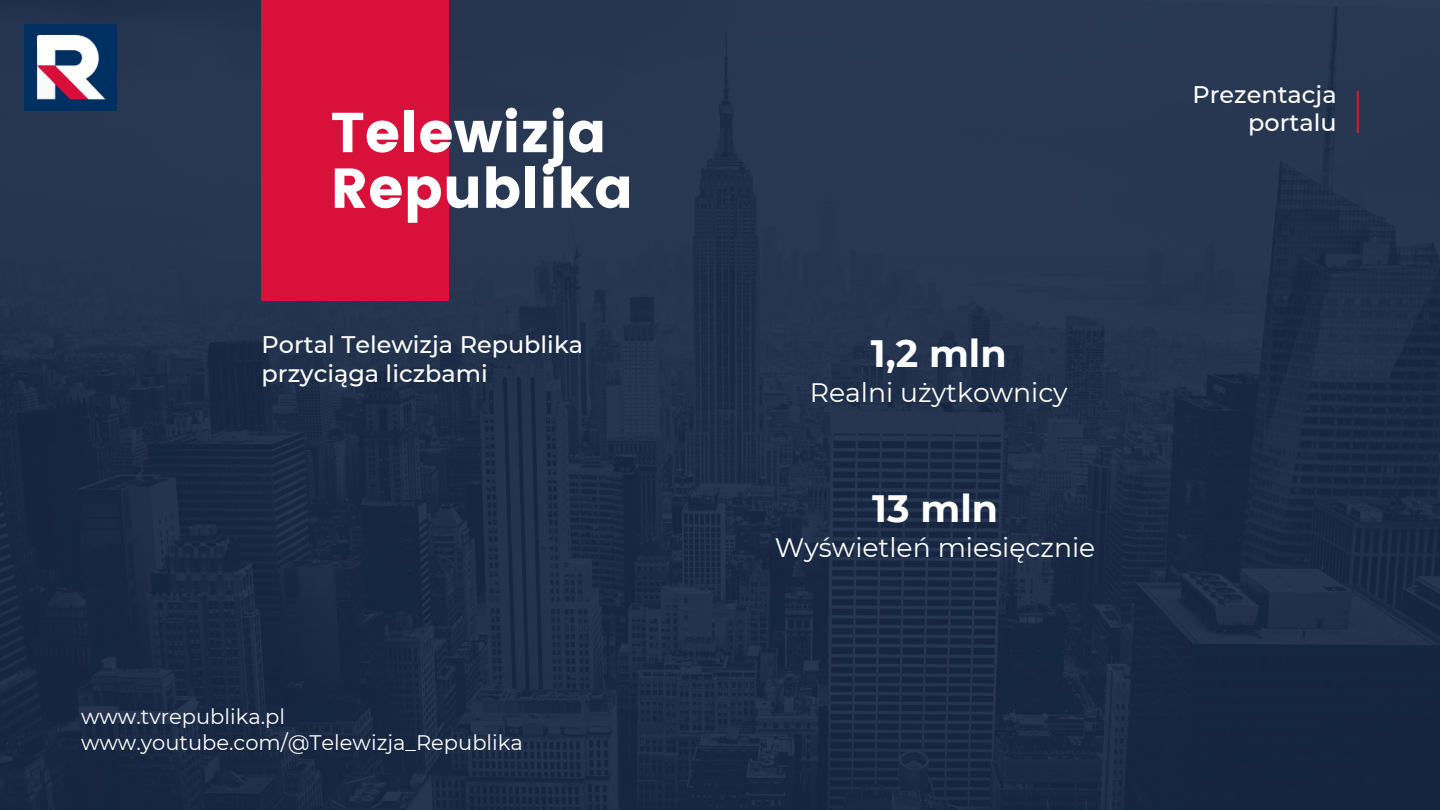
<style>
.page{position:relative;width:1440px;height:810px;background:#fff}
.page>*{position:absolute;margin:0;border:0;box-sizing:border-box;transform-origin:0 0}
.t1{font:56.2px/55.7px "Poppins";color:#fff}
.t2{font:700 38px "Montserrat";color:#fff}
.t3{font:26.6px "Montserrat";color:#fff}
.t4{font:500 24px/28.5px "Montserrat";color:#fff;text-align:right}
.t5{font:21px "Montserrat";color:#fff}
</style>
<div class="page">
<img style="left:0;top:0;width:1440px;height:810px">
<div style="left:262px;top:0;width:187px;height:301px;background:#d8103a"></div>
<img style="left:25px;top:25px;width:92px;height:86px">
<hr style="left:1357px;top:91px;width:2px;height:42px;background:#bc2227">
<p class="t1" style="left:331px;top:105px;width:304px">Telewizja<br>Republika</p>
<h2 class="t4" style="left:262px;top:330px;width:323px;text-align:left">Portal Telewizja Republika przyciąga liczbami</h2>
<h3 class="t2" style="left:871px;top:330px;width:137px">1,2 mln</h3>
<h3 class="t3" style="left:810px;top:376px;width:259px">Realni użytkownicy</h3>
<p class="t5" style="left:81px;top:704px;width:206px">www.tvrepublika.pl</p>
<h1 class="t5" style="left:81px;top:729px;width:443px">www.youtube.com/@Telewizja_Republika</h1>
<p class="t2" style="left:872px;top:485px;width:127px">13 mln</p>
<p class="t3" style="left:775px;top:531px;width:322px">Wyświetleń miesięcznie</p>
<h3 class="t4" style="left:1192px;top:80px;width:146px">Prezentacja portalu</h3>
</div>
